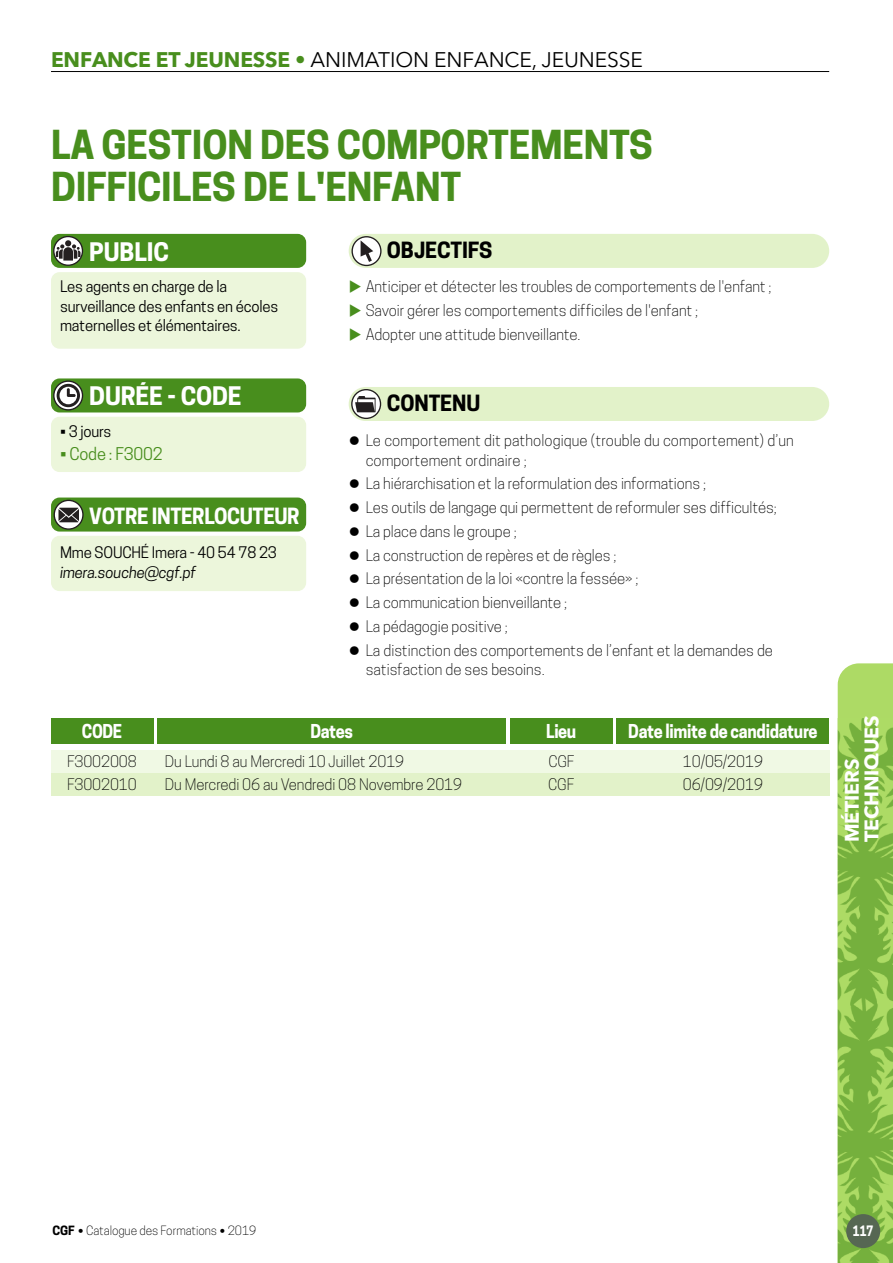
<style>
.page{position:relative;width:893px;height:1263px;background:#fff}
.page>*{position:absolute;margin:0;border:0;box-sizing:border-box;transform-origin:0 0}
.t1{font:700 37.5px/42px "Cooper Hewitt";letter-spacing:-.005em;color:#488e1d}
.t2{font:700 24px "Cooper Hewitt";letter-spacing:-.005em;color:#fff}
.t3{font:21px "Avenir Next LT Pro";letter-spacing:-.005em;color:#000}
.t4{font:700 21px "Cooper Hewitt";letter-spacing:-.02em;color:#fff;scale:.95 1}
.t5{font:700 21px "Cooper Hewitt";letter-spacing:-.005em;color:#000}
.t6{font:700 19.5px/19.5px "Avenir Next LT Pro";letter-spacing:-.005em;color:#fff}
.t7{font:700 18px "Cooper Hewitt";letter-spacing:-.02em;color:#fff;scale:.9 1}
.t8{font:16.5px "Cooper Hewitt";letter-spacing:-.01em;color:#488e1d}
.t9{font:300 15px/22.5px "Cooper Hewitt";letter-spacing:-.005em;color:#000}
.t10{font:15px/19.5px "Cooper Hewitt";letter-spacing:-.01em;color:#000}
.t11{font:italic 15px "Cooper Hewitt";letter-spacing:-.01em;color:#000}
.t12{font:700 13.5px "Cooper Hewitt";color:#fff;scale:.85 1}
.t13{font:300 12px "Cooper Hewitt";letter-spacing:-.005em;color:#000}
.s1{font-weight:700;color:#488e1d}
.s2{color:#488e1d}
.s3{font-weight:700}
.s4{font-family:"Bodoni Poster";font-weight:400}
</style>
<div class="page">
<div style="left:838px;top:663px;width:55px;height:56px;background:#adda65"></div>
<img style="left:838px;top:719px;width:55px;height:544px">
<div style="left:846px;top:1214px;width:34px;height:34px;background:#566753;border-radius:50%"></div>
<hr style="left:51px;top:71px;width:778px;height:1px;background:#000">
<div style="left:51px;top:272px;width:255px;height:77px;background:#ecf6db;border-radius:9px"></div>
<div style="left:51px;top:234px;width:255px;height:34px;background:#488e1d;border-radius:9px"></div>
<svg style="left:52px;top:236px;width:32px;height:30px"></svg>
<div style="left:51px;top:417px;width:255px;height:55px;background:#ecf6db;border-radius:9px"></div>
<div style="left:51px;top:378px;width:255px;height:34px;background:#488e1d;border-radius:9px"></div>
<svg style="left:52px;top:380px;width:32px;height:30px"></svg>
<div style="left:51px;top:536px;width:255px;height:55px;background:#ecf6db;border-radius:9px"></div>
<div style="left:51px;top:497px;width:255px;height:34px;background:#488e1d;border-radius:9px"></div>
<svg style="left:54px;top:500px;width:30px;height:30px"></svg>
<div style="left:51px;top:750px;width:778px;height:23px;background:#f0f9e4"></div>
<div style="left:51px;top:773px;width:778px;height:22px;background:#e2f2c9"></div>
<div style="left:51px;top:719px;width:102px;height:25px;background:#488e1d"></div>
<div style="left:157px;top:719px;width:349px;height:25px;background:#488e1d"></div>
<div style="left:510px;top:719px;width:102px;height:25px;background:#488e1d"></div>
<div style="left:617px;top:719px;width:212px;height:25px;background:#488e1d"></div>
<div style="left:349px;top:234px;width:480px;height:34px;background:#e2f2c9;border-radius:17px"></div>
<svg style="left:351px;top:236px;width:31px;height:30px"></svg>
<div style="left:349px;top:387px;width:480px;height:34px;background:#e2f2c9;border-radius:17px"></div>
<svg style="left:350px;top:389px;width:32px;height:30px"></svg>
<h3 class="t3" style="left:51px;top:52px;width:593px"><span class="s1">ENFANCE ET JEUNESSE •</span> ANIMATION ENFANCE, JEUNESSE</h3>
<h1 class="t1" style="left:51px;top:124px;width:603px">LA GESTION DES COMPORTEMENTS<br>DIFFICILES DE L'ENFANT</h1>
<h2 class="t2" style="left:89px;top:237px;width:81px">PUBLIC</h2>
<p class="t10" style="left:60px;top:277px;width:220px">Les agents en charge de la surveillance des enfants en écoles maternelles et élémentaires.</p>
<h2 class="t2" style="left:89px;top:382px;width:154px">DURÉE - CODE</h2>
<p class="t10" style="left:60px;top:422px;width:53px">• 3 jours</p>
<p class="t8" style="left:60px;top:444px;width:104px">• Code : F3002</p>
<h3 class="t4" style="left:89px;top:503px;width:223px">VOTRE INTERLOCUTEUR</h3>
<p class="t10" style="left:60px;top:543px;width:218px">Mme SOUCHÉ Imera - 40 54 78 23</p>
<p class="t11" style="left:60px;top:563px;width:138px">imera.souche@cgf.pf</p>
<h3 class="t5" style="left:387px;top:238px;width:107px">OBJECTIFS</h3>
<p class="t9" style="left:349px;top:275px;width:424px"><span class="s2">◆</span> Anticiper et détecter les troubles de comportements de l'enfant ;</p>
<p class="t9" style="left:349px;top:299px;width:351px"><span class="s2">◆</span> Savoir gérer les comportements difficiles de l'enfant ;</p>
<p class="t9" style="left:349px;top:323px;width:233px"><span class="s2">◆</span> Adopter une attitude bienveillante.</p>
<h3 class="t5" style="left:387px;top:391px;width:95px">CONTENU</h3>
<p class="t9" style="left:366px;top:431px;width:430px;line-height:19.5px;text-indent:-17px">● Le comportement dit pathologique (trouble du comportement) d’un comportement ordinaire ;</p>
<p class="t9" style="left:349px;top:472px;width:359px">● La hiérarchisation et la reformulation des informations ;</p>
<p class="t9" style="left:349px;top:496px;width:430px">● Les outils de langage qui permettent de reformuler ses difficultés;</p>
<p class="t9" style="left:349px;top:520px;width:169px">● La place dans le groupe ;</p>
<p class="t9" style="left:349px;top:544px;width:269px">● La construction de repères et de règles ;</p>
<p class="t9" style="left:349px;top:567px;width:291px">● La présentation de la loi «contre la fessée» ;</p>
<p class="t9" style="left:349px;top:591px;width:220px">● La communication bienveillante ;</p>
<p class="t9" style="left:349px;top:615px;width:161px">● La pédagogie positive ;</p>
<p class="t9" style="left:366px;top:640px;width:409px;line-height:19.5px;text-indent:-17px">● La distinction des comportements de l’enfant et la demandes de satisfaction de ses besoins.</p>
<p class="t7" style="left:82px;top:721px;width:46px">CODE</p>
<p class="t9" style="left:67px;top:750px;width:71px">F3002008<br>F3002010</p>
<p class="t7" style="left:310px;top:721px;width:49px">Dates</p>
<p class="t9" style="left:165px;top:750px;width:299px">Du Lundi 8 au Mercredi 10 Juillet 2019<br>Du Mercredi 06 au Vendredi 08 Novembre 2019</p>
<p class="t7" style="left:546px;top:721px;width:35px">Lieu</p>
<p class="t9" style="left:548px;top:750px;width:28px">CGF<br>CGF</p>
<p class="t7" style="left:628px;top:721px;width:212px">Date limite de candidature</p>
<p class="t9" style="left:683px;top:750px;width:82px">10/05/2019<br>06/09/2019</p>
<h3 class="t6" style="left:844px;top:842px;width:128px;rotate:-90deg">MÉTIERS<br>TECHNIQUES</h3>
<p class="t13" style="left:53px;top:1224px;width:205px"><span class="s3">CGF</span> <span class="s4">•</span> Catalogue des Formations <span class="s4">•</span> 2019</p>
<p class="t12" style="left:853px;top:1223px;width:26px">117</p>
</div>
